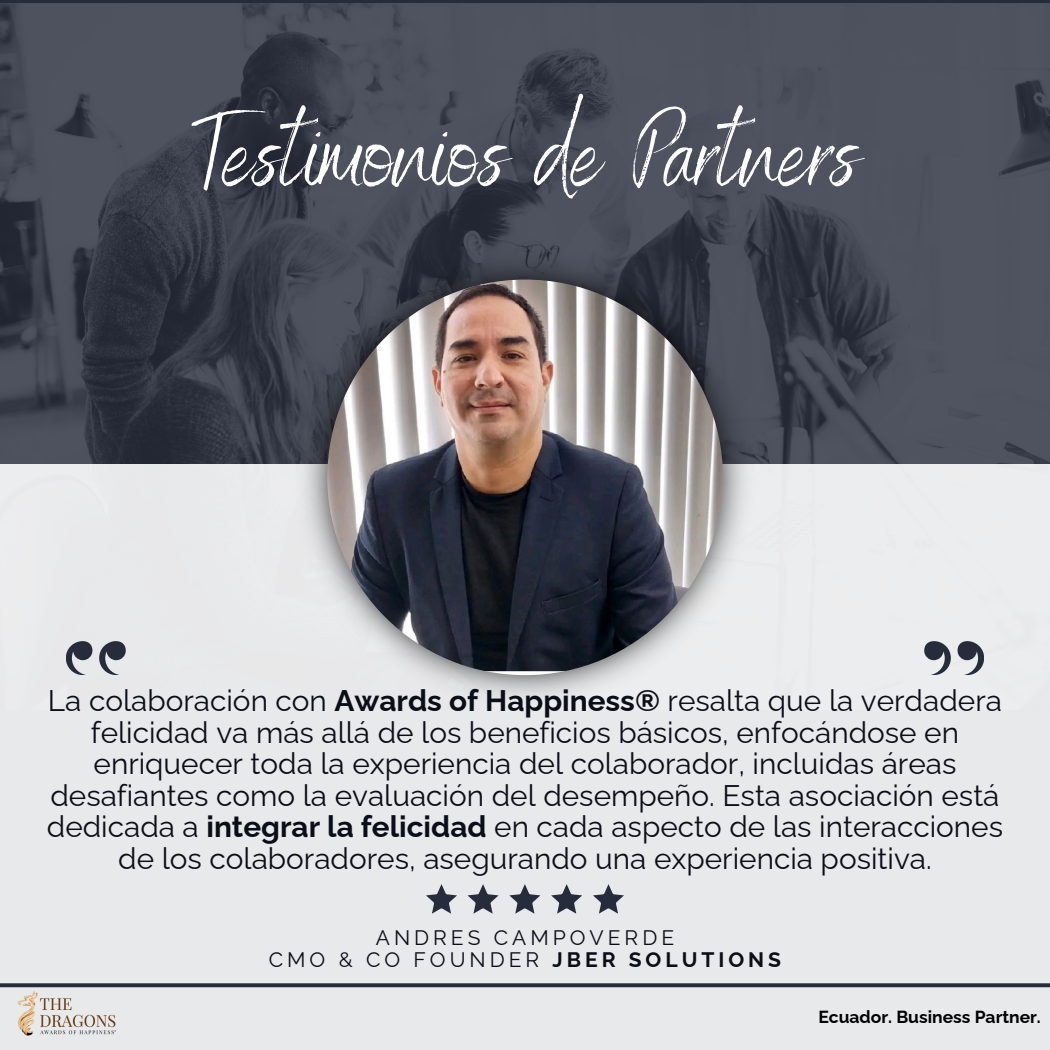
<style>
.page{position:relative;width:1050px;height:1050px;background:#fff}
.page>*{position:absolute;margin:0;border:0;box-sizing:border-box;transform-origin:0 0}
.t1{font:105px "Benedict";color:#fff}
.t2{font:29.75px/31.5px "Raleway";color:#0a0e18;text-align:center}
.t3{font:21px/22.3px "Raleway";letter-spacing:.19em;color:#0a0e18;text-align:center}
.t4{font:700 17.5px "Raleway";color:#000}
.s1{font-weight:700}
</style>
<div class="page">
<img style="left:0;top:4px;width:1050px;height:461px">
<div style="left:0;top:465px;width:1050px;height:585px;background:#e8e9eb"></div>
<img style="left:293px;top:246px;width:464px;height:449px">
<img style="left:327px;top:280px;width:396px;height:395px;border-radius:50%">
<svg style="left:924px;top:641px;width:60px;height:34px"></svg>
<svg style="left:66px;top:641px;width:60px;height:34px"></svg>
<svg style="left:0;top:983px;width:1050px;height:4px;background:#343a48"></svg>
<img style="left:17px;top:991px;width:99px;height:45px">
<svg style="left:426px;top:884px;width:31px;height:30px"></svg>
<svg style="left:468px;top:884px;width:30px;height:30px"></svg>
<svg style="left:509px;top:884px;width:31px;height:30px"></svg>
<svg style="left:551px;top:884px;width:31px;height:30px"></svg>
<svg style="left:593px;top:884px;width:31px;height:30px"></svg>
<p class="t1" style="left:192px;top:86px;width:668px">Testimonios de Partners</p>
<p class="t2" style="left:47px;top:685px;width:958px">La colaboración con <span class="s1">Awards of Happiness®</span> resalta que la verdadera felicidad va más allá de los beneficios básicos, enfocándose en enriquecer toda la experiencia del colaborador, incluidas áreas desafiantes como la evaluación del desempeño. Esta asociación está dedicada a <span class="s1">integrar la felicidad</span> en cada aspecto de las interacciones de los colaboradores, asegurando una experiencia positiva.</p>
<p class="t3" style="left:269px;top:926px;width:514px">ANDRES CAMPOVERDE<br>CMO &amp; CO FOUNDER <span class="s1">JBER SOLUTIONS</span></p>
<p class="t4" style="left:818px;top:1007px;width:224px">Ecuador. Business Partner.</p>
</div>
